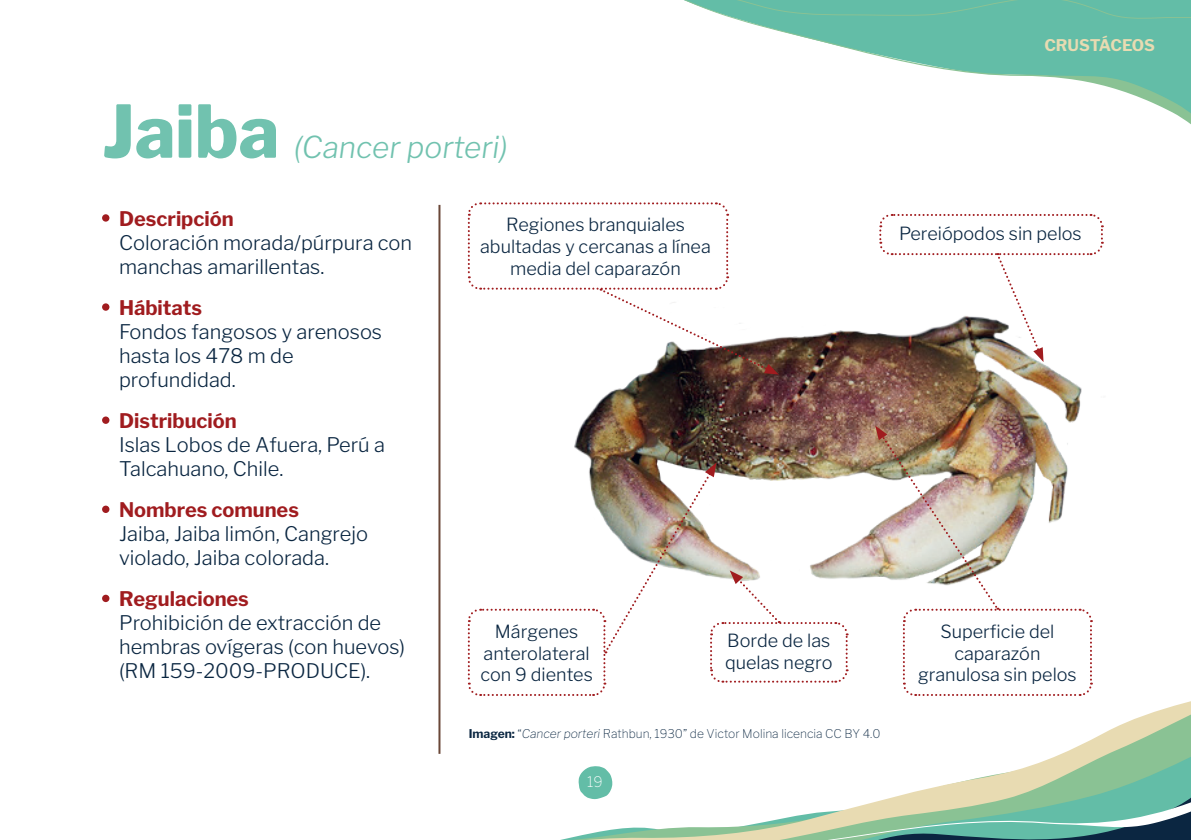
<style>
.page{position:relative;width:1191px;height:840px;background:#fff}
.page>*{position:absolute;margin:0;border:0;box-sizing:border-box;transform-origin:0 0}
.t1{font:800 72px "Libre Franklin";color:#71c2af}
.t2{font:italic 300 30px "Libre Franklin";color:#71c2af}
.t3{font:300 20px/24px "Libre Franklin";color:#0a2641}
.t4{font:700 20px "Libre Franklin";color:#a01c1f}
.t5{font:300 18px/21.6px "Libre Franklin";color:#0a2641;text-align:center}
.t6{font:700 16px "Libre Franklin";color:#e8dbb2}
.t7{font:100 14.4px "Libre Franklin";color:#fff}
.t8{font:100 12px "Libre Franklin";color:#0a2641}
.s1{font-weight:700}
.s2{font-style:italic}
</style>
<div class="page">
<img style="left:574px;top:330px;width:508px;height:249px">
<div style="left:102px;top:214px;width:7px;height:7px;background:#a01c1f;border-radius:50%"></div>
<div style="left:102px;top:303px;width:7px;height:7px;background:#a01c1f;border-radius:50%"></div>
<div style="left:102px;top:416px;width:7px;height:7px;background:#a01c1f;border-radius:50%"></div>
<div style="left:102px;top:505px;width:7px;height:7px;background:#a01c1f;border-radius:50%"></div>
<div style="left:102px;top:594px;width:7px;height:7px;background:#a01c1f;border-radius:50%"></div>
<hr style="left:438px;top:205px;width:2px;height:548px;background:#6a4738">
<svg style="left:467px;top:202px;width:312px;height:172px"></svg>
<img style="left:875px;top:425px;width:218px;height:254px">
<svg style="left:467px;top:462px;width:381px;height:217px"></svg>
<svg style="left:878px;top:214px;width:226px;height:148px"></svg>
<svg style="left:468px;top:679px;width:723px;height:160px"></svg>
<svg style="left:655px;top:780px;width:536px;height:59px"></svg>
<svg style="left:578px;top:765px;width:35px;height:33px"></svg>
<svg style="left:739px;top:20px;width:452px;height:104px"></svg>
<svg style="left:684px;top:0;width:507px;height:20px"></svg>
<p class="t1" style="left:102px;top:88px;width:178px">Jaiba</p>
<p class="t2" style="left:294px;top:129px;width:215px">(Cancer porteri)</p>
<p class="t6" style="left:1044px;top:35px;width:112px">CRUSTÁCEOS</p>
<p class="t4" style="left:119px;top:206px;width:116px">Descripción</p>
<p class="t3" style="left:119px;top:230px;width:294px">Coloración morada/púrpura con manchas amarillentas.</p>
<p class="t4" style="left:119px;top:295px;width:84px">Hábitats</p>
<p class="t3" style="left:119px;top:319px;width:264px">Fondos fangosos y arenosos hasta los 478 m de profundidad.</p>
<p class="t4" style="left:119px;top:408px;width:119px">Distribución</p>
<p class="t3" style="left:119px;top:432px;width:267px">Islas Lobos de Afuera, Perú a<br>Talcahuano, Chile.</p>
<p class="t4" style="left:119px;top:497px;width:181px">Nombres comunes</p>
<p class="t3" style="left:119px;top:521px;width:250px">Jaiba, Jaiba limón, Cangrejo violado, Jaiba colorada.</p>
<p class="t4" style="left:119px;top:586px;width:131px">Regulaciones</p>
<p class="t3" style="left:119px;top:610px;width:287px">Prohibición de extracción de hembras ovígeras (con huevos) (RM 159-2009-PRODUCE).</p>
<p class="t5" style="left:480px;top:214px;width:232px">Regiones branquiales abultadas y cercanas a línea media del caparazón</p>
<p class="t5" style="left:899px;top:223px;width:184px">Pereiópodos sin pelos</p>
<p class="t5" style="left:480px;top:620px;width:114px">Márgenes anterolateral con 9 dientes</p>
<p class="t5" style="left:918px;top:620px;width:160px">Superficie del caparazón granulosa sin pelos</p>
<p class="t5" style="left:725px;top:629px;width:109px;text-align:left">Borde de las quelas negro</p>
<p class="t8" style="left:469px;top:725px;width:413px"><span class="s1">Imagen:</span> “<span class="s2">Cancer porteri</span> Rathbun, 1930” de Victor Molina licencia CC BY 4.0</p>
<p class="t7" style="left:587px;top:772px;width:17px">19</p>
</div>
